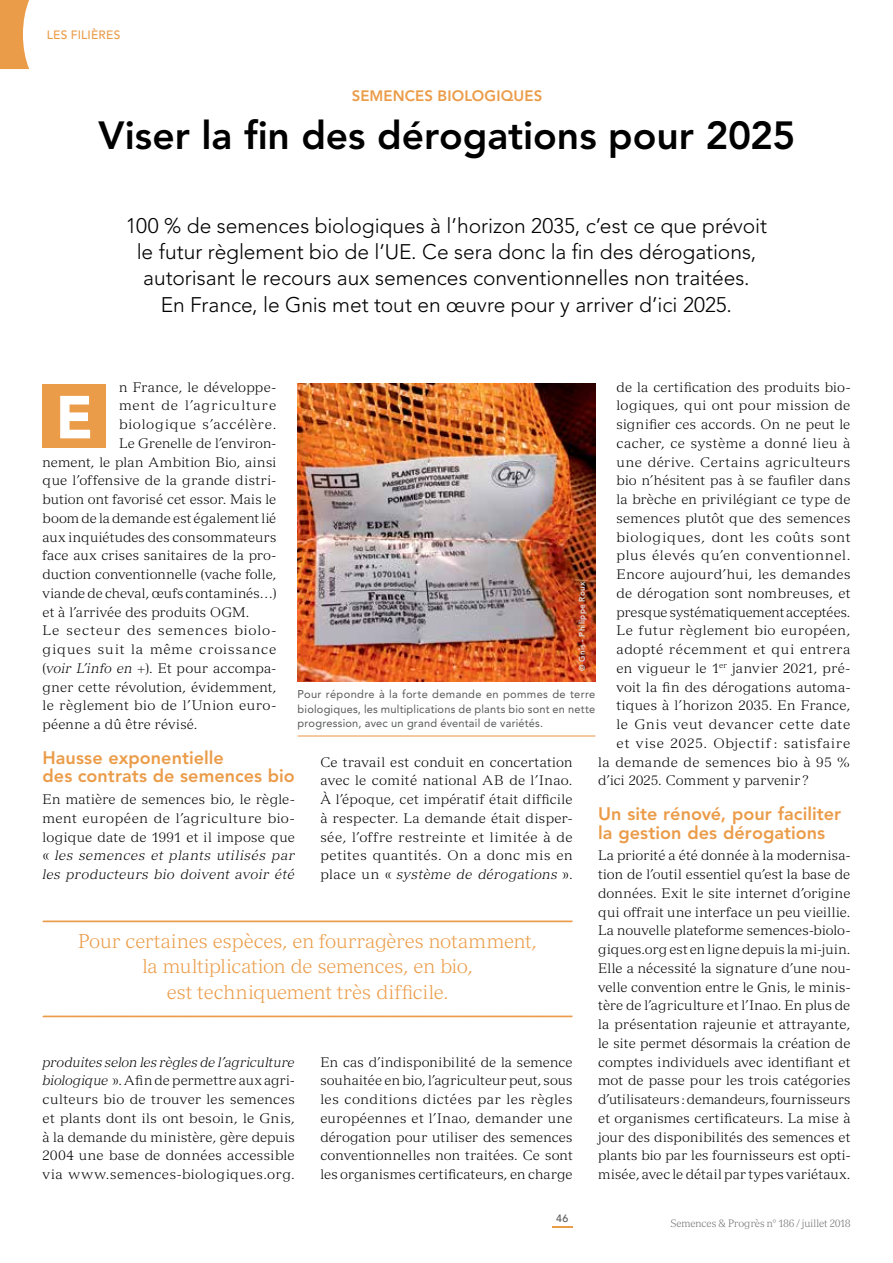
<style>
.page{position:relative;width:893px;height:1263px;background:#fff}
.page>*{position:absolute;margin:0;border:0;box-sizing:border-box;transform-origin:0 0}
.t1{font:900 60px "Avenir LT Std";color:#fff}
.t2{font:800 39px "Avenir LT Std";color:#000}
.t3{font:300 21px/26.2px "Avenir LT Std";letter-spacing:-.005em;color:#000;text-align:center}
.t4{font:300 19.5px/25.5px "Versailles LT Std";letter-spacing:-.005em;color:#eb9c49;text-align:center}
.t5{font:800 18px/18.8px "Avenir LT Std";letter-spacing:.005em;color:#eb9c49}
.t6{font:800 15px "Avenir LT Std";letter-spacing:.005em;color:#eb9c49}
.t7{font:300 13.5px/18.8px "Versailles LT Std";letter-spacing:.02em;color:#000;text-align:justify}
.t8{font:300 13.5px "Versailles LT Std";letter-spacing:.02em;color:#000;scale:1.04 1}
.t9{font:300 13.5px "Versailles LT Std";color:#000}
.t10{font:300 13.5px "Versailles LT Std";letter-spacing:.045em;color:#000;scale:1.05 1}
.t11{font:300 13.5px "Versailles LT Std";letter-spacing:.06em;color:#000;scale:1.05 1}
.t12{font:300 13.5px "Versailles LT Std";letter-spacing:-.005em;color:#000}
.t13{font:300 13.5px "Versailles LT Std";letter-spacing:.05em;color:#000;scale:1.04 1}
.t14{font:300 13.5px "Versailles LT Std";letter-spacing:.02em;color:#000;scale:1.05 1}
.t15{font:300 13.5px "Versailles LT Std";letter-spacing:.055em;color:#000;scale:1.05 1}
.t16{font:300 13.5px "Versailles LT Std";letter-spacing:.065em;color:#000;scale:1.05 1}
.t17{font:500 12px "Avenir LT Std";letter-spacing:.015em;color:#eb9c49}
.t18{font:11.25px/14.2px "Avenir LT Std";letter-spacing:.02em;color:#58595b;text-align:justify}
.t19{font:300 10.5px "Versailles LT Std";letter-spacing:-.005em;color:#6d6e71;scale:.96 1}
.t20{font:500 10.5px "Avenir LT Std";color:#58595b}
.t21{font:800 8.25px "Avenir LT Std";letter-spacing:.03em;color:#dcddde}
.s1{font-style:italic}
</style>
<div class="page">
<svg style="left:0;top:0;width:29px;height:69px;background:#eda962"></svg>
<hr style="left:552px;top:1226px;width:20px;height:2px;background:#eb9c49">
<div style="left:43px;top:384px;width:63px;height:64px;background:#eb9c49"></div>
<svg style="left:42px;top:920px;width:531px;height:2px"></svg>
<svg style="left:42px;top:1015px;width:531px;height:2px"></svg>
<hr style="left:298px;top:735px;width:297px;height:1px;background:#eb9c49">
<img style="left:298px;top:384px;width:297px;height:297px">
<p class="t17" style="left:47px;top:28px;width:75px">LES FILIÈRES</p>
<p class="t6" style="left:352px;top:87px;width:192px">SEMENCES BIOLOGIQUES</p>
<p class="t2" style="left:99px;top:113px;width:698px">Viser la fin des dérogations pour 2025</p>
<p class="t3" style="left:126px;top:213px;width:643px">100 % de semences biologiques à l’horizon 2035, c’est ce que prévoit le futur règlement bio de l’UE. Ce sera donc la fin des dérogations, autorisant le recours aux semences conventionnelles non traitées.<br>En France, le Gnis met tout en œuvre pour y arriver d’ici 2025.</p>
<p class="t7" style="left:119px;top:377px;width:159px">n France, le développe-</p>
<p class="t16" style="left:119px;top:397px;width:151px">ment de l’agriculture</p>
<p class="t10" style="left:119px;top:416px;width:151px">biologique s’accélère.</p>
<p class="t9" style="left:119px;top:435px;width:159px">Le Grenelle de l’environ-</p>
<p class="t9" style="left:43px;top:454px;width:235px">nement, le plan Ambition Bio, ainsi</p>
<p class="t7" style="left:43px;top:471px;width:235px">que l’offensive de la grande distri-</p>
<p class="t7" style="left:43px;top:490px;width:235px">bution ont favorisé cet essor. Mais le</p>
<p class="t12" style="left:43px;top:510px;width:235px">boom de la demande est également lié</p>
<p class="t7" style="left:43px;top:527px;width:235px">aux inquiétudes des consommateurs</p>
<p class="t7" style="left:43px;top:546px;width:235px">face aux crises sanitaires de la pro-</p>
<p class="t9" style="left:43px;top:566px;width:235px">duction conventionnelle (vache folle,</p>
<p class="t7" style="left:43px;top:584px;width:235px">viande de cheval, œufs contaminés…)</p>
<p class="t7" style="left:43px;top:602px;width:209px">et à l’arrivée des produits OGM.</p>
<p class="t15" style="left:43px;top:622px;width:224px">Le secteur des semences biolo-</p>
<p class="t11" style="left:43px;top:641px;width:224px">giques suit la même croissance</p>
<p class="t7" style="left:43px;top:659px;width:235px">(<span class="s1">voir L’info en +</span>). Et pour accompa-</p>
<p class="t7" style="left:43px;top:677px;width:235px">gner cette révolution, évidemment,</p>
<p class="t8" style="left:43px;top:697px;width:226px">le règlement bio de l’Union euro-</p>
<p class="t7" style="left:43px;top:715px;width:156px">péenne a dû être révisé.</p>
<p class="t5" style="left:43px;top:748px;width:254px">Hausse exponentielle<br>des contrats de semences bio</p>
<p class="t7" style="left:43px;top:790px;width:254px">En matière de semences bio, le règle&shy;ment européen de l’agriculture bio&shy;logique date de 1991 et il impose que « <span class="s1">les semences et plants utilisés par les producteurs bio doivent avoir été</span></p>
<p class="t7" style="left:617px;top:377px;width:235px">de la certification des produits bio-</p>
<p class="t7" style="left:617px;top:396px;width:235px">logiques, qui ont pour mission de</p>
<p class="t7" style="left:617px;top:415px;width:235px">signifier ces accords. On ne peut le</p>
<p class="t8" style="left:617px;top:435px;width:226px">cacher, ce système a donné lieu à</p>
<p class="t13" style="left:617px;top:454px;width:226px">une dérive. Certains agriculteurs</p>
<p class="t7" style="left:617px;top:471px;width:235px">bio n’hésitent pas à se faufiler dans</p>
<p class="t7" style="left:617px;top:490px;width:235px">la brèche en privilégiant ce type de</p>
<p class="t7" style="left:617px;top:509px;width:235px">semences plutôt que des semences</p>
<p class="t10" style="left:617px;top:529px;width:224px">biologiques, dont les coûts sont</p>
<p class="t14" style="left:617px;top:547px;width:224px">plus élevés qu’en conventionnel.</p>
<p class="t8" style="left:617px;top:566px;width:226px">Encore aujourd’hui, les demandes</p>
<p class="t7" style="left:617px;top:584px;width:235px">de dérogation sont nombreuses, et</p>
<p class="t9" style="left:617px;top:604px;width:235px">presque systématiquement acceptées.</p>
<p class="t8" style="left:617px;top:622px;width:226px">Le futur règlement bio européen,</p>
<p class="t8" style="left:617px;top:641px;width:226px">adopté récemment et qui entrera</p>
<p class="t7" style="left:617px;top:659px;width:235px">en vigueur le 1<sup>er</sup> janvier 2021, pré-</p>
<p class="t7" style="left:617px;top:677px;width:235px">voit la fin des dérogations automa-</p>
<p class="t7" style="left:617px;top:696px;width:235px">tiques à l’horizon 2035. En France,</p>
<p class="t10" style="left:617px;top:716px;width:224px">le Gnis veut devancer cette date</p>
<p class="t11" style="left:617px;top:735px;width:224px">et vise 2025. Objectif : satisfaire</p>
<p class="t8" style="left:598px;top:754px;width:244px">la demande de semences bio à 95 %</p>
<p class="t7" style="left:598px;top:771px;width:212px">d’ici 2025. Comment y parvenir?</p>
<p class="t5" style="left:598px;top:804px;width:244px">Un site rénové, pour faciliter la gestion des dérogations</p>
<p class="t7" style="left:598px;top:846px;width:254px">La priorité a été donnée à la modernisa&shy;tion de l’outil essentiel qu’est la base de données. Exit le site internet d’origine qui offrait une interface un peu vieillie.<br>La nouvelle plateforme semences-biolo&shy;giques.org est en ligne depuis la mi-juin.<br>Elle a nécessité la signature d’une nou&shy;velle convention entre le Gnis, le minis&shy;tère de l’agriculture et l’Inao. En plus de la présentation rajeunie et attrayante, le site permet désormais la création de comptes individuels avec identifiant et mot de passe pour les trois catégories d’utilisateurs: demandeurs, fournisseurs et organismes certificateurs. La mise à jour des disponibilités des semences et plants bio par les fournisseurs est opti&shy;misée, avec le détail par types variétaux.</p>
<p class="t1" style="left:56px;top:381px;width:39px">E</p>
<p class="t21" style="left:577px;top:671px;width:90px;rotate:-90deg">© Gnis - Philippe Roux</p>
<p class="t18" style="left:298px;top:687px;width:299px">Pour répondre à la forte demande en pommes de terre biologiques, les multiplications de plants bio sont en nette progression, avec un grand éventail de variétés.</p>
<p class="t7" style="left:320px;top:752px;width:254px">Ce travail est conduit en concertation avec le comité national AB de l’Inao.<br>À l’époque, cet impératif était difficile à respecter. La demande était disper&shy;sée, l’offre restreinte et limitée à de petites quantités. On a donc mis en place un « <span class="s1">système de dérogations</span> ».</p>
<p class="t4" style="left:78px;top:928px;width:460px">Pour certaines espèces, en fourragères notamment, la multiplication de semences, en bio,<br>est techniquement très difficile.</p>
<p class="t7" style="left:43px;top:1052px;width:254px"><span class="s1">produites selon les règles de l’agriculture biologique</span> ». Afin de permettre aux agri&shy;culteurs bio de trouver les semences et plants dont ils ont besoin, le Gnis, à la demande du ministère, gère depuis 2004 une base de données accessible via www.semences-biologiques.org.</p>
<p class="t7" style="left:320px;top:1052px;width:254px">En cas d’indisponibilité de la semence souhaitée en bio, l’agriculteur peut, sous les conditions dictées par les règles européennes et l’Inao, demander une dérogation pour utiliser des semences conventionnelles non traitées. Ce sont les organismes certificateurs, en charge</p>
<p class="t20" style="left:556px;top:1213px;width:14px">46</p>
<p class="t19" style="left:670px;top:1217px;width:189px">Semences &amp; Progrès n° 186 / juillet 2018</p>
</div>
